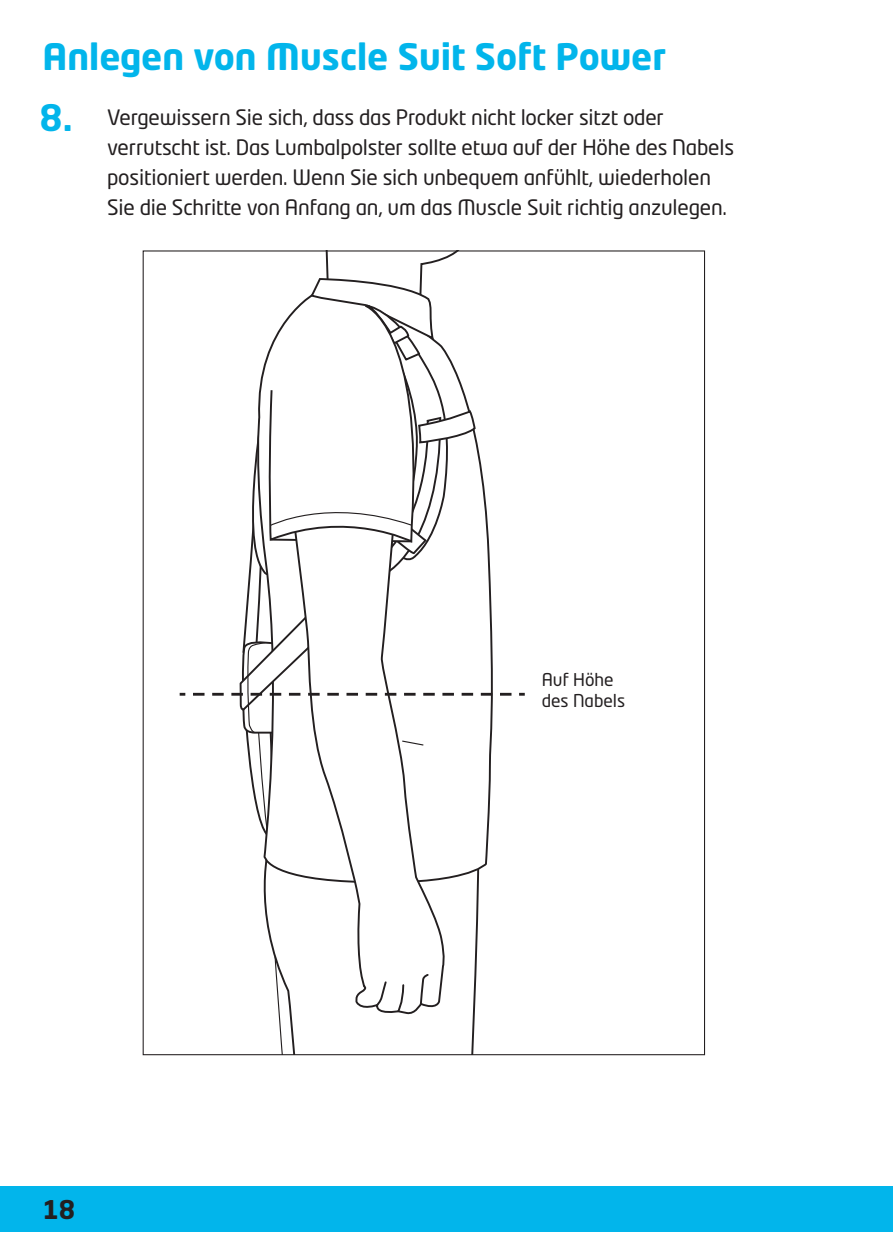
<style>
.page{position:relative;width:893px;height:1259px;background:#fff}
.page>*{position:absolute;margin:0;border:0;box-sizing:border-box;transform-origin:0 0}
.t1{font:700 36px "Neo Tech Pro";color:#02b5eb}
.t2{font:700 25.5px "Neo Tech Pro";color:#231f20}
.t3{font:21px/30px "Neo Tech Pro";letter-spacing:-.01em;color:#231f20}
.t4{font:17.4px/21px "Neo Tech Pro";color:#231f20}
.s1{font-weight:700;font-size:36px;color:#02b5eb}
</style>
<div class="page">
<div style="left:0;top:1186px;width:893px;height:46px;background:#02b5eb"></div>
<svg style="left:263px;top:889px;width:216px;height:164px"></svg>
<svg style="left:292px;top:854px;width:153px;height:163px"></svg>
<svg style="left:375px;top:973px;width:55px;height:40px"></svg>
<svg style="left:274px;top:955px;width:14px;height:98px"></svg>
<svg style="left:193px;top:251px;width:332px;height:603px"></svg>
<h1 class="t1" style="left:43px;top:34px;width:625px">Anlegen von Muscle Suit Soft Power</h1>
<p class="t3" style="left:107px;top:102px;width:628px;text-indent:-68px"><span class="s1">8.</span> Vergewissern Sie sich, dass das Produkt nicht locker sitzt oder verrutscht ist. Das Lumbalpolster sollte etwa auf der Höhe des Nabels positioniert werden. Wenn Sie sich unbequem anfühlt, wiederholen Sie die Schritte von Anfang an, um das Muscle Suit richtig anzulegen.</p>
<p class="t2" style="left:43px;top:1193px;width:34px">18</p>
<p class="t4" style="left:542px;top:669px;width:85px">Auf Höhe des Nabels</p>
</div>
